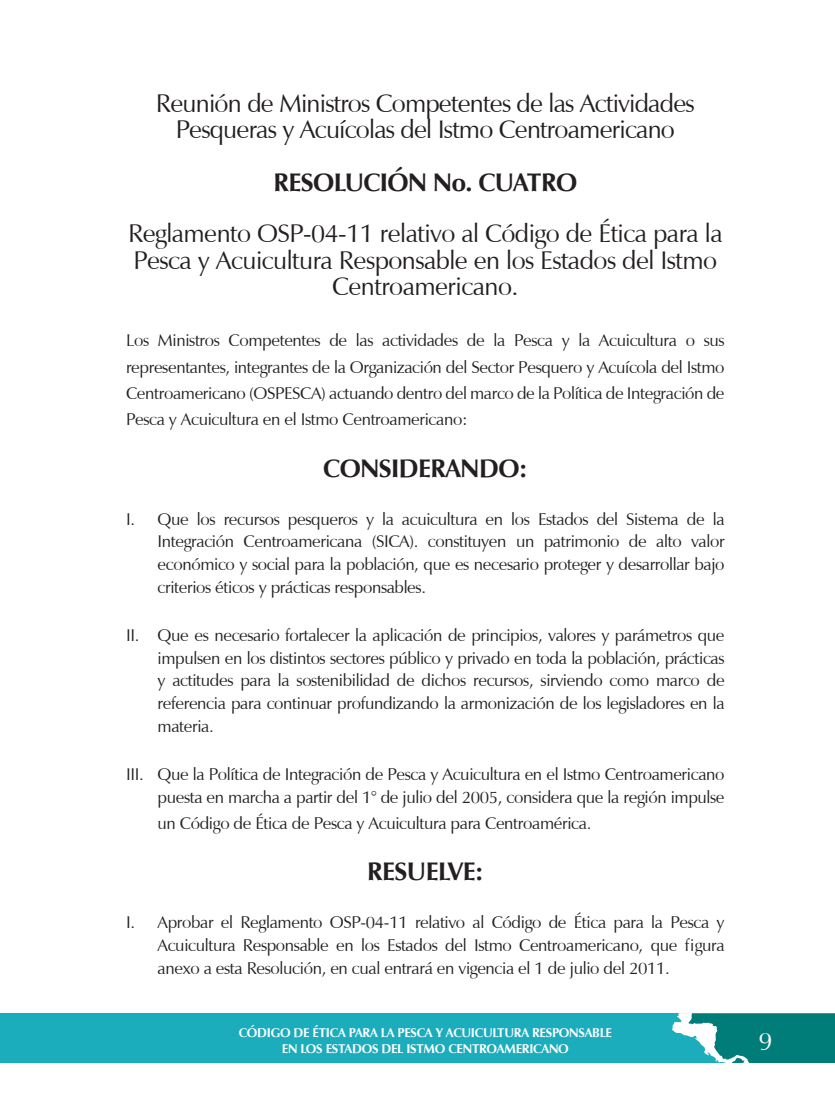
<style>
.page{position:relative;width:835px;height:1103px;background:#fff}
.page>*{position:absolute;margin:0;border:0;box-sizing:border-box;transform-origin:0 0}
.Optima{font:26.25px/26.2px "Vera Humana 95";letter-spacing:-.02em;color:#231f20;text-align:center}
.Optima-2{font:700 26.25px "Vera Humana 95";letter-spacing:-.02em;color:#231f20}
.t1{font:26.25px "Vera Humana 95";color:#fff}
.Optima-3{font:17.5px/22.8px "Vera Humana 95";letter-spacing:-.02em;color:#231f20;text-align:justify}
.t2{font:700 13.12px/15.8px "Vera Humana 95";letter-spacing:-.02em;color:#fff;text-align:center}
</style>
<div class="page">
<div style="left:0;top:1013px;width:835px;height:49px;background:#1cadbd"></div>
<svg style="left:672px;top:1013px;width:163px;height:50px;background:#259493"></svg>
<p class="Optima" style="left:156px;top:90px;width:540px">Reunión de Ministros Competentes de las Actividades<br>Pesqueras y Acuícolas del Istmo Centroamericano</p>
<p class="Optima-2" style="left:273px;top:166px;width:305px">RESOLUCIÓN No. CUATRO</p>
<p class="Optima" style="left:128px;top:220px;width:596px">Reglamento OSP-04-11 relativo al Código de Ética para la<br>Pesca y Acuicultura Responsable en los Estados del Istmo<br>Centroamericano.</p>
<p class="Optima-3" style="left:126px;top:327px;width:600px;line-height:26.2px">Los Ministros Competentes de las actividades de la Pesca y la Acuicultura o sus representantes, integrantes de la Organización del Sector Pesquero y Acuícola del Istmo Centroamericano (OSPESCA) actuando dentro del marco de la Política de Integración de Pesca y Acuicultura en el Istmo Centroamericano:</p>
<p class="Optima-2" style="left:323px;top:452px;width:206px">CONSIDERANDO:</p>
<p class="Optima-3" style="left:158px;top:507px;width:568px;text-indent:-32px">I. Que los recursos pesqueros y la acuicultura en los Estados del Sistema de la Integración Centroamericana (SICA). constituyen un patrimonio de alto valor económico y social para la población, que es necesario proteger y desarrollar bajo criterios éticos y prácticas responsables.</p>
<p class="Optima-3" style="left:158px;top:623px;width:568px;text-indent:-32px">II. Que es necesario fortalecer la aplicación de principios, valores y parámetros que impulsen en los distintos sectores público y privado en toda la población, prácticas y actitudes para la sostenibilidad de dichos recursos, sirviendo como marco de referencia para continuar profundizando la armonización de los legisladores en la materia.</p>
<p class="Optima-3" style="left:126px;top:762px;width:600px;text-align:right">III. Que la Política de Integración de Pesca y Acuicultura en el Istmo Centroamericano puesta en marcha a partir del 1° de julio del 2005, considera que la región impulse</p>
<p class="Optima-3" style="left:158px;top:811px;width:435px">un Código de Ética de Pesca y Acuicultura para Centroamérica.</p>
<p class="Optima-2" style="left:367px;top:855px;width:118px">RESUELVE:</p>
<p class="Optima-3" style="left:158px;top:911px;width:568px;text-indent:-32px">I. Aprobar el Reglamento OSP-04-11 relativo al Código de Ética para la Pesca y Acuicultura Responsable en los Estados del Istmo Centroamericano, que figura anexo a esta Resolución, en cual entrará en vigencia el 1 de julio del 2011.</p>
<p class="t2" style="left:239px;top:1024px;width:375px">CÓDIGO DE ÉTICA PARA LA PESCA Y ACUICULTURA RESPONSABLE<br>EN LOS ESTADOS DEL ISTMO CENTROAMERICANO</p>
<h1 class="t1" style="left:758px;top:1025px;width:16px">9</h1>
</div>
